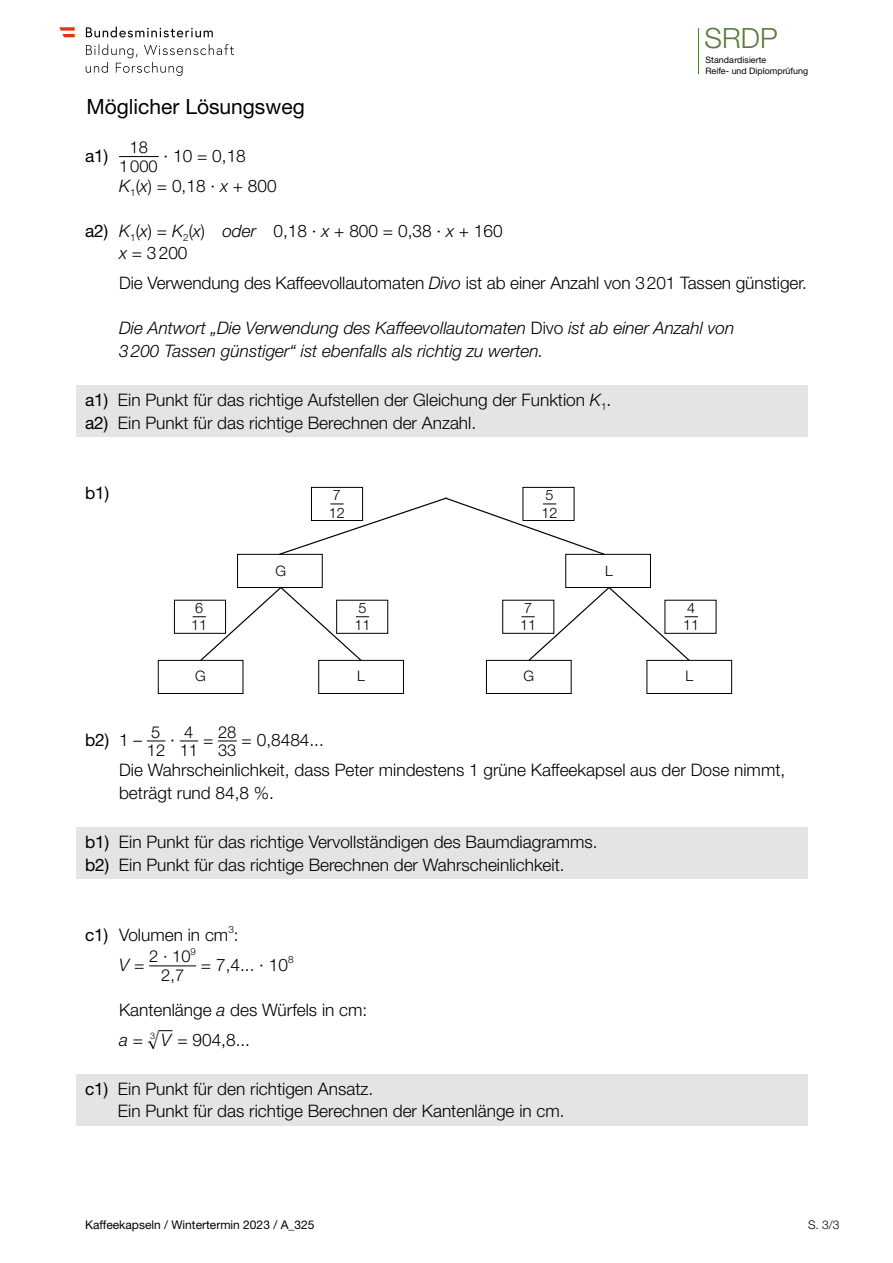
<style>
.page{position:relative;width:893px;height:1263px;background:#fff}
.page>*{position:absolute;margin:0;border:0;box-sizing:border-box;transform-origin:0 0}
.t1{font:300 27.9px "Helvetica Neue LT Std";color:#587b39}
.t2{font:21px "Helvetica Neue LT Std";color:#000}
.t3{font:300 17.25px/30px "Helvetica Neue LT Std";color:#000}
.t4{font:italic 300 17.25px/22.5px "Helvetica Neue LT Std";color:#000}
.t5{font:17.25px "Helvetica Neue LT Std";color:#000}
.t6{font:300 16.5px/18.8px "Helvetica Neue LT Std";color:#000}
.t7{font:300 14.4px/17.2px "Helvetica Neue LT Pro";color:#000}
.t8{font:12px "Helvetica Neue LT Std";color:#000}
.t9{font:300 12px "Helvetica Neue LT Std";color:#000}
.t10{font:8.85px/10.6px "Helvetica Neue LT Std";color:#020203}
.s1{font-style:italic}
.s2{font-weight:400}
.s3{font-style:normal}
.s4{font-weight:300}
</style>
<div class="page">
<svg style="left:86px;top:44px;width:148px;height:32px"></svg>
<svg style="left:86px;top:27px;width:127px;height:10px"></svg>
<svg style="left:59px;top:27px;width:16px;height:10px"></svg>
<hr style="left:698px;top:28px;width:1px;height:46px;background:#587b39">
<hr style="left:119px;top:156px;width:40px;height:1px;background:#000">
<div style="left:77px;top:385px;width:731px;height:52px;background:#e4e4e4"></div>
<div style="left:523px;top:487px;width:51px;height:34px;border:1px solid #000"></div>
<div style="left:311px;top:487px;width:52px;height:34px;border:1px solid #000"></div>
<div style="left:502px;top:600px;width:52px;height:34px;border:1px solid #000"></div>
<div style="left:336px;top:600px;width:52px;height:34px;border:1px solid #000"></div>
<div style="left:174px;top:600px;width:52px;height:34px;border:1px solid #000"></div>
<div style="left:237px;top:554px;width:86px;height:34px;border:1px solid #000"></div>
<div style="left:565px;top:554px;width:86px;height:34px;border:1px solid #000"></div>
<div style="left:158px;top:660px;width:85px;height:34px;border:1px solid #000"></div>
<div style="left:318px;top:660px;width:86px;height:34px;border:1px solid #000"></div>
<div style="left:486px;top:660px;width:85px;height:34px;border:1px solid #000"></div>
<div style="left:647px;top:660px;width:85px;height:34px;border:1px solid #000"></div>
<svg style="left:193px;top:586px;width:176px;height:76px"></svg>
<svg style="left:521px;top:586px;width:177px;height:76px"></svg>
<svg style="left:278px;top:496px;width:328px;height:60px"></svg>
<svg style="left:147px;top:740px;width:18px;height:1px"></svg>
<svg style="left:180px;top:740px;width:18px;height:1px"></svg>
<svg style="left:218px;top:740px;width:19px;height:1px"></svg>
<div style="left:77px;top:827px;width:731px;height:52px;background:#e4e4e4"></div>
<hr style="left:149px;top:965px;width:47px;height:1px;background:#000">
<div style="left:77px;top:1074px;width:731px;height:52px;background:#e4e4e4"></div>
<svg style="left:158px;top:1030px;width:15px;height:2px"></svg>
<h1 class="t1" style="left:705px;top:21px;width:74px">SRDP</h1>
<p class="t10" style="left:705px;top:54px;width:104px">Standardisierte<br>Reife- und Diplomprüfung</p>
<p class="t2" style="left:87px;top:94px;width:220px">Möglicher Lösungsweg</p>
<p class="t2" style="left:85px;top:97px;width:134px">Kaffeekapseln</p>
<p class="t5" style="left:85px;top:145px;width:25px">a1)</p>
<p class="t6" style="left:119px;top:138px;width:40px;text-align:center">18<br>1000</p>
<p class="t3" style="left:119px;top:140px;width:159px;text-indent:45px">· 10 = 0,18<br><span class="s1">K</span><sub>1</sub>(<span class="s1">x</span>) = 0,18 · <span class="s1">x</span> + 800</p>
<p class="t3" style="left:119px;top:219px;width:385px;line-height:22.5px;text-indent:-34px"><span class="s2">a2)</span> <span class="s1">K</span><sub>1</sub>(<span class="s1">x</span>) = <span class="s1">K</span><sub>2</sub>(<span class="s1">x</span>) <span class="s1">oder</span> 0,18 · <span class="s1">x</span> + 800 = 0,38 · <span class="s1">x</span> + 160 <span class="s1">x</span> = 3200</p>
<p class="t3" style="left:119px;top:268px;width:689px">Die Verwendung des Kaffeevollautomaten <span class="s1">Divo</span> ist ab einer Anzahl von 3201 Tassen günstiger.</p>
<p class="t4" style="left:119px;top:317px;width:617px">Die Antwort „Die Verwendung des Kaffeevollautomaten <span class="s3">Divo</span> ist ab einer Anzahl von<br>3200 Tassen günstiger“ ist ebenfalls als richtig zu werten.</p>
<p class="t3" style="left:85px;top:388px;width:528px;line-height:22.5px"><span class="s2">a1)</span> Ein Punkt für das richtige Aufstellen der Gleichung der Funktion <span class="s1">K</span><sub>1</sub>. <span class="s2">a2)</span> Ein Punkt für das richtige Berechnen der Anzahl.</p>
<p class="t5" style="left:85px;top:482px;width:26px">b1)</p>
<p class="t7" style="left:329px;top:486px;width:18px">7<br>12</p>
<p class="t7" style="left:542px;top:486px;width:18px">5<br>12</p>
<p class="t7" style="left:275px;top:562px;width:12px">G</p>
<p class="t7" style="left:605px;top:562px;width:9px">L</p>
<p class="t7" style="left:191px;top:599px;width:18px">6<br>11</p>
<p class="t7" style="left:354px;top:599px;width:18px">5<br>11</p>
<p class="t7" style="left:520px;top:599px;width:18px">7<br>11</p>
<p class="t7" style="left:683px;top:599px;width:18px">4<br>11</p>
<p class="t7" style="left:195px;top:667px;width:12px">G</p>
<p class="t7" style="left:357px;top:667px;width:9px">L</p>
<p class="t7" style="left:523px;top:667px;width:12px">G</p>
<p class="t7" style="left:685px;top:667px;width:9px">L</p>
<p class="t6" style="left:218px;top:722px;width:20px">28<br>33</p>
<p class="t6" style="left:180px;top:722px;width:20px">4<br>11</p>
<p class="t5" style="left:85px;top:730px;width:59px">b2) <span class="s4">1 –</span></p>
<p class="t6" style="left:147px;top:722px;width:20px">5<br>12</p>
<p class="t3" style="left:119px;top:725px;width:668px;text-indent:123px">= 0,8484...<br>Die Wahrscheinlichkeit, dass Peter mindestens 1 grüne Kaffeekapsel aus der Dose nimmt,</p>
<p class="t3" style="left:119px;top:777px;width:156px">beträgt rund 84,8 %.</p>
<p class="t3" style="left:85px;top:830px;width:514px;line-height:22.5px"><span class="s2">b1)</span> Ein Punkt für das richtige Vervollständigen des Baumdiagramms. <span class="s2">b2)</span> Ein Punkt für das richtige Berechnen der Wahrscheinlichkeit.</p>
<p class="t3" style="left:203px;top:725px;width:12px">=</p>
<p class="t3" style="left:170px;top:725px;width:6px">·</p>
<p class="t3" style="left:119px;top:919px;width:121px;text-indent:-34px"><span class="s2">c1)</span> Volumen in cm<sup>3</sup>:<br><span class="s1">V</span> =</p>
<p class="t6" style="left:149px;top:946px;width:48px;text-align:center">2 · 10<sup>9<br></sup>2,7</p>
<p class="t3" style="left:201px;top:949px;width:94px">= 7,4... · 10<sup>8</sup></p>
<p class="t3" style="left:119px;top:994px;width:250px">Kantenlänge <span class="s1">a</span> des Würfels in cm: <span class="s1">a</span> = <sup>3</sup> <span class="s1">V</span> = 904,8...</p>
<p class="t3" style="left:118px;top:1077px;width:448px;line-height:22.5px;text-indent:-33px"><span class="s2">c1)</span> Ein Punkt für den richtigen Ansatz.<br>Ein Punkt für das richtige Berechnen der Kantenlänge in cm.</p>
<p class="t8" style="left:85px;top:1217px;width:231px">Kaffeekapseln / Wintertermin 2023 / A_325</p>
<p class="t9" style="left:808px;top:1217px;width:33px">S. 3/3</p>
</div>
